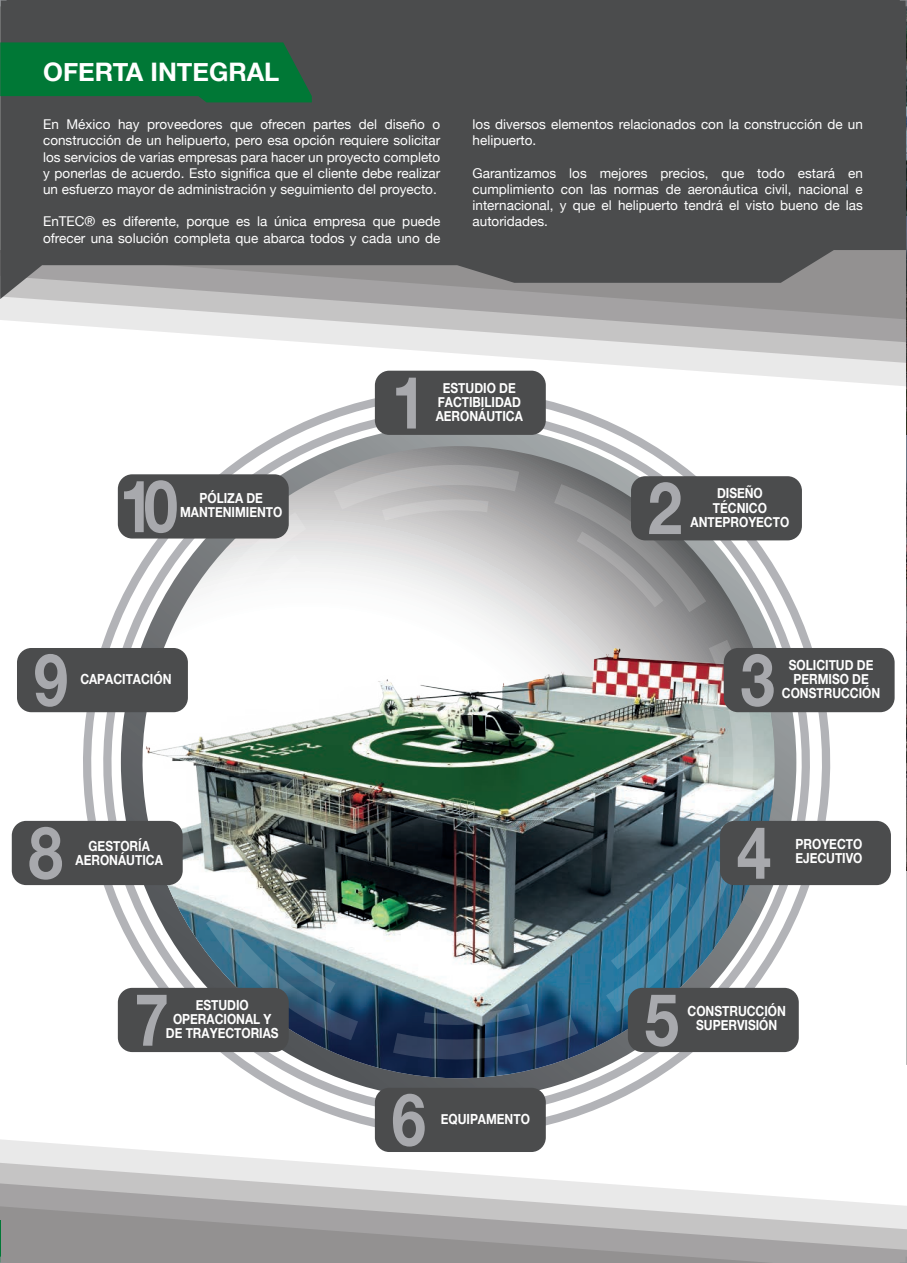
<style>
.page{position:relative;width:907px;height:1263px;background:#fff}
.page>*{position:absolute;margin:0;border:0;box-sizing:border-box;transform-origin:0 0}
.t1{font:700 72.75px "Helvetica Neue";color:#a8a9ad;scale:.85 1}
.t2{font:700 25.5px "Helvetica Neue";color:#fff}
.t3{font:700 13.95px/14.1px "Helvetica Neue";color:#fff;text-align:center;scale:.85 1}
.t4{font:13.5px/16.2px "Helvetica Neue";color:#fff;text-align:justify}
</style>
<div class="page">
<svg style="left:0;top:1139px;width:907px;height:124px"></svg>
<svg style="left:0;top:299px;width:900px;height:87px"></svg>
<svg style="left:0;top:0;width:900px;height:299px;fill:#4b4c4d"></svg>
<svg style="left:0;top:42px;width:312px;height:60px"></svg>
<hr style="left:0;top:1220px;width:1px;height:43px;background:#007836">
<svg style="left:0;top:0;width:7px;height:6px"></svg>
<svg style="left:0;top:1256px;width:7px;height:7px"></svg>
<svg style="left:900px;top:0;width:7px;height:1065px"></svg>
<svg style="left:900px;top:1256px;width:7px;height:7px"></svg>
<img style="left:52px;top:358px;width:809px;height:809px">
<div style="left:375px;top:371px;width:171px;height:64px;background:#4b4c4d;border-radius:14px"></div>
<div style="left:631px;top:476px;width:171px;height:64px;background:#4b4c4d;border-radius:14px"></div>
<div style="left:723px;top:648px;width:171px;height:64px;background:#4b4c4d;border-radius:14px"></div>
<div style="left:720px;top:821px;width:171px;height:64px;background:#4b4c4d;border-radius:14px"></div>
<div style="left:628px;top:988px;width:171px;height:64px;background:#4b4c4d;border-radius:14px"></div>
<div style="left:375px;top:1088px;width:171px;height:64px;background:#4b4c4d;border-radius:14px"></div>
<div style="left:118px;top:988px;width:171px;height:64px;background:#4b4c4d;border-radius:14px"></div>
<div style="left:12px;top:821px;width:171px;height:64px;background:#4b4c4d;border-radius:14px"></div>
<div style="left:17px;top:648px;width:171px;height:64px;background:#4b4c4d;border-radius:14px"></div>
<div style="left:118px;top:474px;width:171px;height:64px;background:#4b4c4d;border-radius:14px"></div>
<h2 class="t2" style="left:43px;top:52px;width:238px">OFERTA INTEGRAL</h2>
<p class="t4" style="left:43px;top:117px;width:399px">En México hay proveedores que ofrecen partes del diseño o construcción de un helipuerto, pero esa opción requiere solicitar los servicios de varias empresas para hacer un proyecto completo y ponerlas de acuerdo. Esto significa que el cliente debe realizar un esfuerzo mayor de administración y seguimiento del proyecto.</p>
<p class="t4" style="left:43px;top:214px;width:399px">EnTEC® es diferente, porque es la única empresa que puede ofrecer una solución completa que abarca todos y cada uno de</p>
<p class="t4" style="left:472px;top:117px;width:392px">los diversos elementos relacionados con la construcción de un helipuerto.</p>
<p class="t4" style="left:472px;top:166px;width:392px">Garantizamos los mejores precios, que todo estará en cumplimiento con las normas de aeronáutica civil, nacional e internacional, y que el helipuerto tendrá el visto bueno de las autoridades.</p>
<h1 class="t1" style="left:119px;top:449px;width:70px">10</h1>
<p class="t3" style="left:180px;top:491px;width:122px">PÓLIZA DE<br>MANTENIMIENTO</p>
<h1 class="t1" style="left:34px;top:623px;width:42px">9</h1>
<p class="t3" style="left:80px;top:672px;width:109px">CAPACITACIÓN</p>
<h1 class="t1" style="left:29px;top:796px;width:42px">8</h1>
<p class="t3" style="left:76px;top:839px;width:104px">GESTORÍA<br>AERONÁUTICA</p>
<h1 class="t1" style="left:135px;top:963px;width:42px">7</h1>
<p class="t3" style="left:166px;top:998px;width:134px">ESTUDIO<br>OPERACIONAL Y<br>DE TRAYECTORIAS</p>
<h1 class="t1" style="left:392px;top:345px;width:42px">1</h1>
<p class="t3" style="left:436px;top:381px;width:104px">ESTUDIO DE<br>FACTIBILIDAD<br>AERONÁUTICA</p>
<h1 class="t1" style="left:392px;top:1063px;width:42px">6</h1>
<p class="t3" style="left:441px;top:1112px;width:106px">EQUIPAMENTO</p>
<h1 class="t1" style="left:648px;top:451px;width:42px">2</h1>
<p class="t3" style="left:690px;top:487px;width:118px">DISEÑO<br>TÉCNICO<br>ANTEPROYECTO</p>
<h1 class="t1" style="left:740px;top:623px;width:42px">3</h1>
<p class="t3" style="left:782px;top:659px;width:117px">SOLICITUD DE<br>PERMISO DE<br>CONSTRUCCIÓN</p>
<h1 class="t1" style="left:737px;top:796px;width:42px">4</h1>
<p class="t3" style="left:795px;top:837px;width:81px;text-align:left">PROYECTO<br>EJECUTIVO</p>
<h1 class="t1" style="left:644px;top:963px;width:42px">5</h1>
<p class="t3" style="left:687px;top:1004px;width:117px">CONSTRUCCIÓN<br>SUPERVISIÓN</p>
</div>
